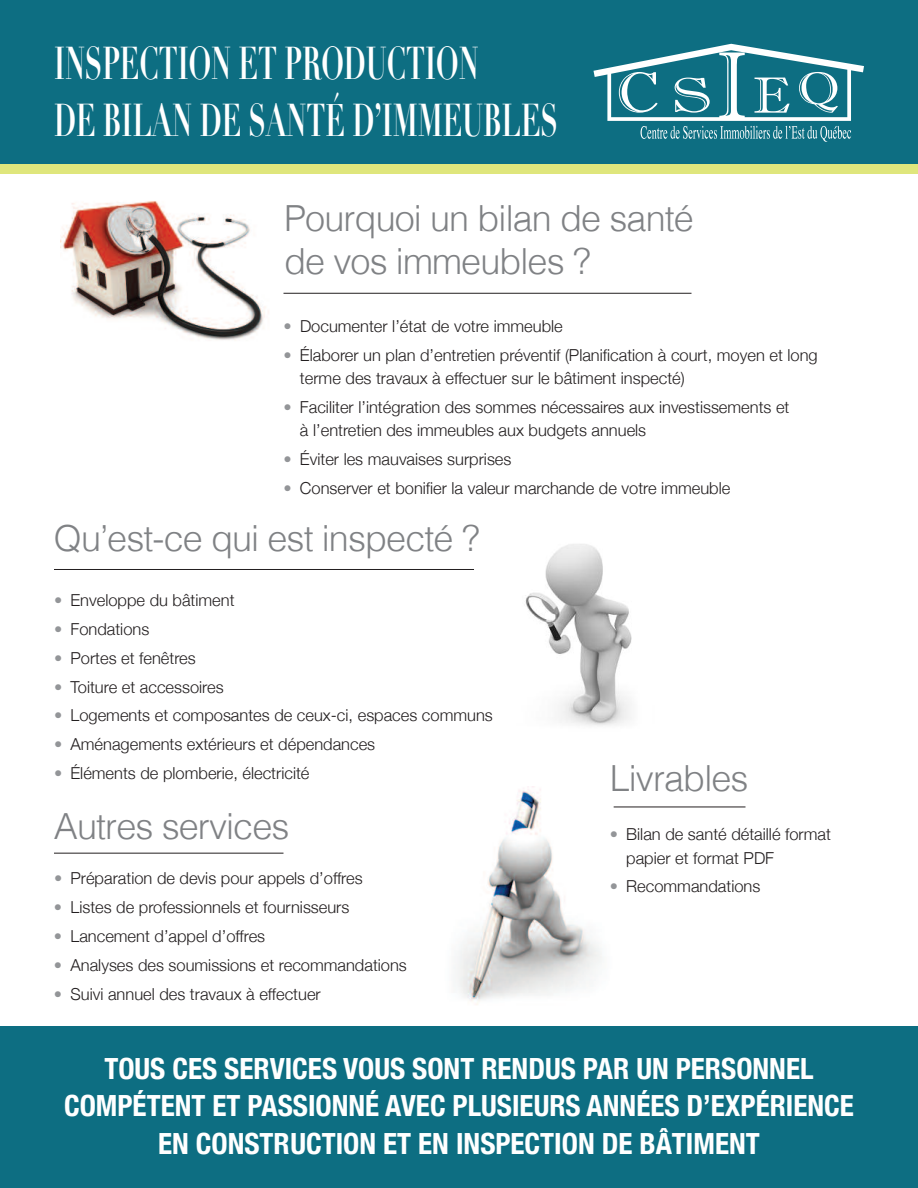
<style>
.page{position:relative;width:918px;height:1188px;background:#fff}
.page>*{position:absolute;margin:0;border:0;box-sizing:border-box;transform-origin:0 0}
.t1{font:700 44.85px/57px "Didot";color:#fff;scale:.6 1}
.t2{font:300 36px/43.2px "Helvetica";letter-spacing:-.025em;color:#808285}
.t3{font:700 condensed 29.1px/37.5px "Helvetica Neue";color:#fff;text-align:center}
.t4{font:300 16.5px/23.4px "Helvetica Neue";color:#231f20}
.s1{color:#939598}
</style>
<div class="page">
<div style="left:0;top:140px;width:918px;height:34px;background:#dfe67c"></div>
<div style="left:0;top:0;width:918px;height:163px;background:#0d6e82"></div>
<img style="left:61px;top:201px;width:208px;height:140px">
<img style="left:525px;top:544px;width:107px;height:182px">
<img style="left:454px;top:789px;width:178px;height:216px">
<hr style="left:284px;top:293px;width:408px;height:1px;background:#231f20">
<hr style="left:54px;top:569px;width:420px;height:1px;background:#231f20">
<hr style="left:54px;top:853px;width:230px;height:1px;background:#231f20">
<hr style="left:614px;top:807px;width:132px;height:1px;background:#231f20">
<div style="left:0;top:1026px;width:918px;height:161px;background:#0d6e82"></div>
<svg style="left:593px;top:44px;width:271px;height:98px"></svg>
<h1 class="t1" style="left:54px;top:35px;width:841px">INSPECTION ET PRODUCTION<br>DE BILAN DE SANTÉ D’IMMEUBLES</h1>
<h2 class="t2" style="left:284px;top:199px;width:411px">Pourquoi un bilan de santé de vos immeubles ?</h2>
<p class="t4" style="left:284px;top:314px;width:281px"><span class="s1">•</span> Documenter l’état de votre immeuble</p>
<p class="t4" style="left:300px;top:343px;width:519px;text-indent:-16px"><span class="s1">•</span> Élaborer un plan d’entretien préventif (Planification à court, moyen et long terme des travaux à effectuer sur le bâtiment inspecté)</p>
<p class="t4" style="left:300px;top:395px;width:491px;text-indent:-16px"><span class="s1">•</span> Faciliter l’intégration des sommes nécessaires aux investissements et à l’entretien des immeubles aux budgets annuels</p>
<p class="t4" style="left:283px;top:447px;width:229px"><span class="s1">•</span> Éviter les mauvaises surprises</p>
<p class="t4" style="left:283px;top:476px;width:448px"><span class="s1">•</span> Conserver et bonifier la valeur marchande de votre immeuble</p>
<h2 class="t2" style="left:54px;top:520px;width:427px">Qu’est-ce qui est inspecté ?</h2>
<p class="t4" style="left:54px;top:588px;width:182px"><span class="s1">•</span> Enveloppe du bâtiment</p>
<p class="t4" style="left:54px;top:617px;width:97px"><span class="s1">•</span> Fondations</p>
<p class="t4" style="left:54px;top:646px;width:143px"><span class="s1">•</span> Portes et fenêtres</p>
<p class="t4" style="left:54px;top:675px;width:171px"><span class="s1">•</span> Toiture et accessoires</p>
<p class="t4" style="left:54px;top:703px;width:440px"><span class="s1">•</span> Logements et composantes de ceux-ci, espaces communs</p>
<p class="t4" style="left:54px;top:732px;width:323px"><span class="s1">•</span> Aménagements extérieurs et dépendances</p>
<p class="t4" style="left:54px;top:761px;width:257px"><span class="s1">•</span> Éléments de plomberie, électricité</p>
<h2 class="t2" style="left:54px;top:808px;width:237px">Autres services</h2>
<h2 class="t2" style="left:610px;top:760px;width:140px">Livrables</h2>
<p class="t4" style="left:626px;top:822px;width:206px;text-indent:-16px"><span class="s1">•</span> Bilan de santé détaillé format papier et format PDF</p>
<p class="t4" style="left:610px;top:874px;width:152px"><span class="s1">•</span> Recommandations</p>
<p class="t4" style="left:54px;top:867px;width:310px"><span class="s1">•</span> Préparation de devis pour appels d’offres</p>
<p class="t4" style="left:54px;top:895px;width:297px"><span class="s1">•</span> Listes de professionnels et fournisseurs</p>
<p class="t4" style="left:54px;top:924px;width:213px"><span class="s1">•</span> Lancement d’appel d’offres</p>
<p class="t4" style="left:54px;top:953px;width:354px"><span class="s1">•</span> Analyses des soumissions et recommandations</p>
<p class="t4" style="left:54px;top:982px;width:268px"><span class="s1">•</span> Suivi annuel des travaux à effectuer</p>
<h3 class="t3" style="left:64px;top:1049px;width:791px">TOUS CES SERVICES VOUS SONT RENDUS PAR UN PERSONNEL<br>COMPÉTENT ET PASSIONNÉ AVEC PLUSIEURS ANNÉES D’EXPÉRIENCE<br>EN CONSTRUCTION ET EN INSPECTION DE BÂTIMENT</h3>
</div>
